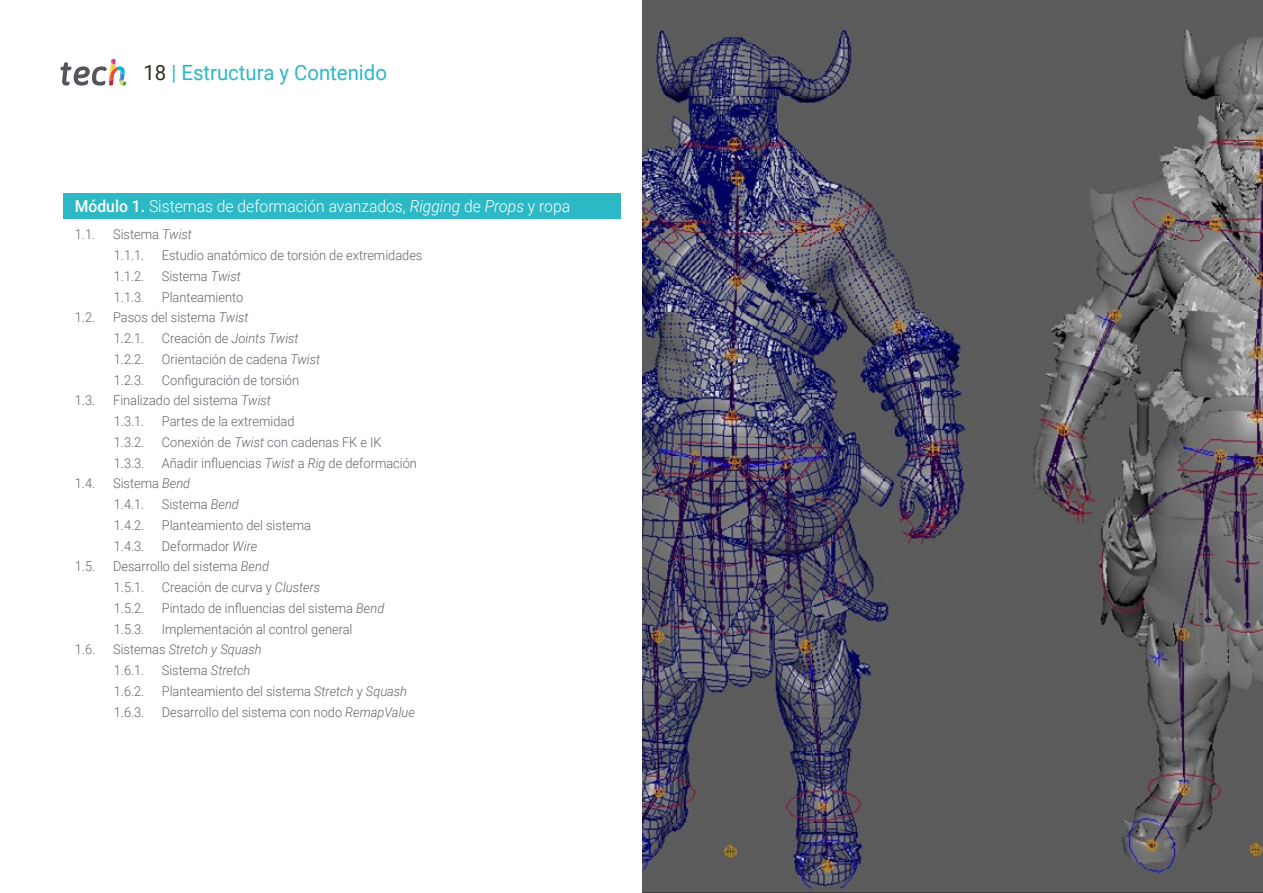
<style>
.page{position:relative;width:1263px;height:893px;background:#fff}
.page>*{position:absolute;margin:0;border:0;box-sizing:border-box;transform-origin:0 0}
.t1{font:21px "Roboto";color:#2db8c5}
.t2{font:300 16.5px "Roboto";color:#fff;scale:.95 1}
.t3{font:300 13.5px/20.7px "Roboto";color:#61646a;scale:.95 1}
.t4{font:italic 300 13.5px "Roboto";color:#61646a;scale:.95 1}
.s1{color:#312e20}
.s2{font-weight:500}
.s3{font-style:italic}
.s4{font-style:normal}
</style>
<div class="page">
<div style="left:64px;top:193px;width:557px;height:25px;background:#2db8c5"></div>
<img style="left:642px;top:0;width:621px;height:893px">
<svg style="left:61px;top:59px;width:65px;height:27px"></svg>
<h1 class="t1" style="left:144px;top:57px;width:245px"><span class="s1">18</span> | Estructura y Contenido</h1>
<p class="t2" style="left:75px;top:195px;width:523px"><span class="s2">Módulo 1.</span> Sistemas de deformación avanzados, <span class="s3">Rigging</span> de <span class="s3">Props</span> y ropa</p>
<p class="t3" style="left:75px;top:224px;width:23px">1.1.</p>
<p class="t3" style="left:113px;top:224px;width:85px">Sistema <span class="s3">Twist<br></span>1.1.1.</p>
<p class="t3" style="left:162px;top:244px;width:276px">Estudio anatómico de torsión de extremidades</p>
<p class="t3" style="left:114px;top:265px;width:34px">1.1.2.</p>
<p class="t3" style="left:162px;top:265px;width:85px">Sistema <span class="s3">Twist</span></p>
<p class="t3" style="left:114px;top:286px;width:34px">1.1.3.</p>
<p class="t3" style="left:162px;top:286px;width:87px">Planteamiento</p>
<p class="t3" style="left:75px;top:307px;width:23px">1.2.</p>
<p class="t3" style="left:113px;top:307px;width:144px">Pasos del sistema <span class="s3">Twist<br></span>1.2.1.</p>
<p class="t4" style="left:162px;top:329px;width:145px"><span class="s4">Creación de</span> Joints Twist</p>
<p class="t3" style="left:114px;top:348px;width:34px">1.2.2.</p>
<p class="t3" style="left:162px;top:348px;width:168px">Orientación de cadena <span class="s3">Twist</span></p>
<p class="t3" style="left:114px;top:369px;width:34px">1.2.3.</p>
<p class="t3" style="left:162px;top:369px;width:146px">Configuración de torsión</p>
<p class="t3" style="left:75px;top:390px;width:23px">1.3.</p>
<p class="t3" style="left:113px;top:390px;width:168px">Finalizado del sistema <span class="s3">Twist<br></span>1.3.1.</p>
<p class="t3" style="left:162px;top:410px;width:141px">Partes de la extremidad</p>
<p class="t3" style="left:114px;top:431px;width:34px">1.3.2.</p>
<p class="t3" style="left:162px;top:431px;width:233px">Conexión de <span class="s3">Twist</span> con cadenas FK e IK</p>
<p class="t3" style="left:114px;top:452px;width:34px">1.3.3.</p>
<p class="t3" style="left:162px;top:452px;width:270px">Añadir influencias <span class="s3">Twist</span> a <span class="s3">Rig</span> de deformación</p>
<p class="t3" style="left:75px;top:473px;width:23px">1.4.</p>
<p class="t3" style="left:113px;top:473px;width:83px">Sistema <span class="s3">Bend<br></span>1.4.1.</p>
<p class="t3" style="left:162px;top:493px;width:83px">Sistema <span class="s3">Bend</span></p>
<p class="t3" style="left:114px;top:514px;width:34px">1.4.2.</p>
<p class="t3" style="left:162px;top:514px;width:158px">Planteamiento del sistema</p>
<p class="t3" style="left:114px;top:535px;width:34px">1.4.3.</p>
<p class="t3" style="left:162px;top:535px;width:102px">Deformador <span class="s3">Wire</span></p>
<p class="t3" style="left:75px;top:556px;width:23px">1.5.</p>
<p class="t3" style="left:113px;top:556px;width:166px">Desarrollo del sistema <span class="s3">Bend<br></span>1.5.1.</p>
<p class="t3" style="left:162px;top:576px;width:168px">Creación de curva y <span class="s3">Clusters</span></p>
<p class="t3" style="left:114px;top:597px;width:34px">1.5.2.</p>
<p class="t3" style="left:162px;top:597px;width:236px">Pintado de influencias del sistema <span class="s3">Bend</span></p>
<p class="t3" style="left:114px;top:618px;width:34px">1.5.3.</p>
<p class="t3" style="left:162px;top:618px;width:202px">Implementación al control general</p>
<p class="t3" style="left:75px;top:639px;width:23px">1.6.</p>
<p class="t3" style="left:113px;top:639px;width:158px">Sistemas <span class="s3">Stretch y Squash<br></span>1.6.1.</p>
<p class="t3" style="left:162px;top:659px;width:95px">Sistema <span class="s3">Stretch</span></p>
<p class="t3" style="left:114px;top:680px;width:34px">1.6.2.</p>
<p class="t3" style="left:162px;top:680px;width:260px">Planteamiento del sistema <span class="s3">Stretch</span> y <span class="s3">Squash</span></p>
<p class="t3" style="left:114px;top:701px;width:34px">1.6.3.</p>
<p class="t3" style="left:162px;top:701px;width:268px">Desarrollo del sistema con nodo <span class="s3">RemapValue</span></p>
</div>
